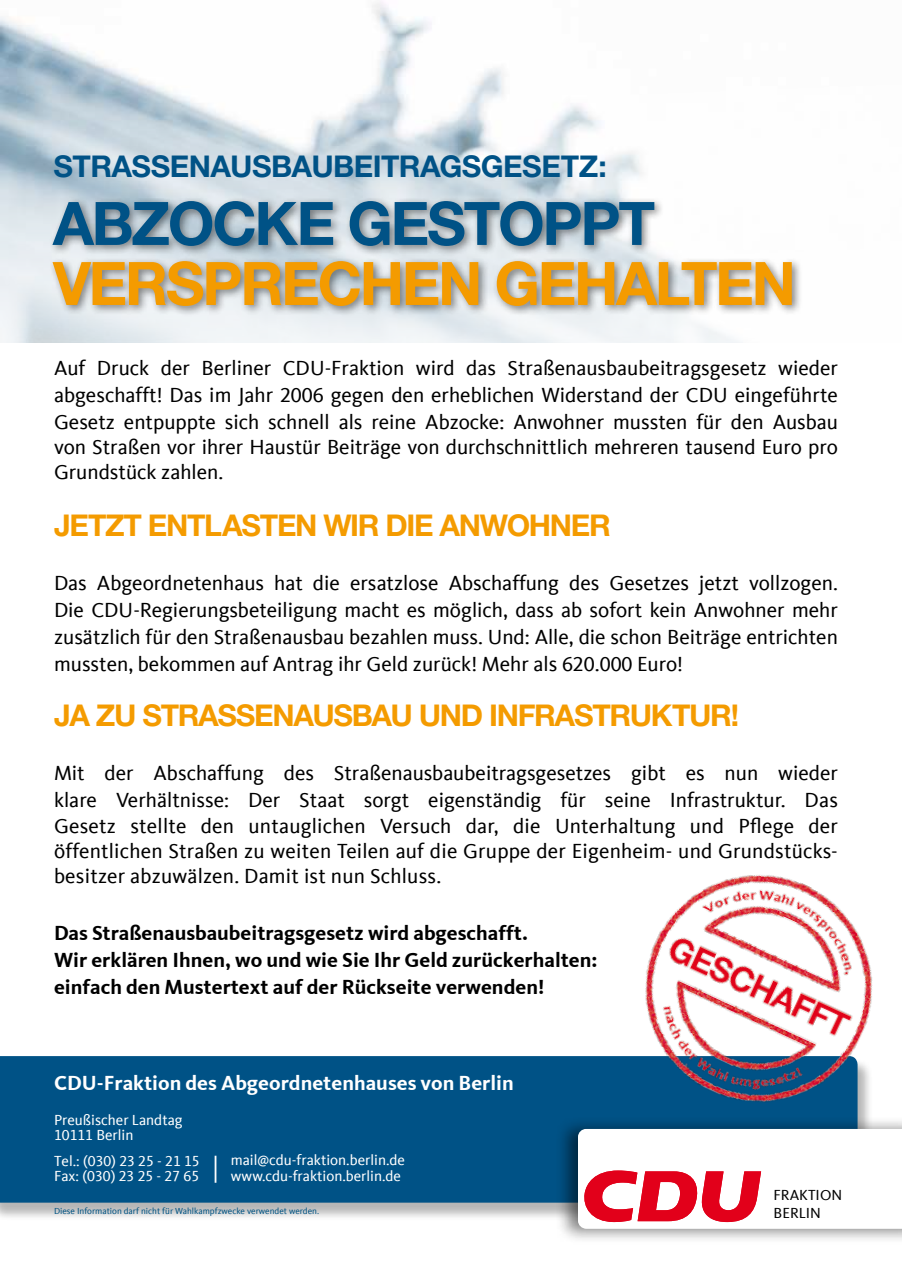
<style>
.page{position:relative;width:902px;height:1272px;background:#fff}
.page>*{position:absolute;margin:0;border:0;box-sizing:border-box;transform-origin:0 0}
.t1{font:700 60px "CDU Helvetica";color:#f49b00}
.t2{font:700 60px "CDU Helvetica";color:#005286}
.t3{font:700 30px "CDU Helvetica";color:#f49b00}
.t4{font:700 30px "CDU Helvetica";letter-spacing:.025em;color:#005286}
.t5{font:21px/26.1px "CDU Kievit Tab";color:#000;text-align:justify}
.t6{font:700 21px/27px "CDU Kievit Tab";color:#000}
.t7{font:700 21px "CDU Kievit Tab";color:#fff}
.t8{font:15px/15px "CDU Kievit Tab";color:#fff}
.t9{font:15px/18px "CDU Kievit Tab";color:#000}
.t10{font:9px "CDU Kievit Tab";color:#005383}
</style>
<div class="page">
<div style="left:0;top:1057px;width:873px;height:164px;background:#000;opacity:.29"></div>
<div style="left:0;top:1056px;width:600px;height:146px;background:#005286"></div>
<div style="left:554px;top:1115px;width:347px;height:129px;background:#000;opacity:.52"></div>
<svg style="left:578px;top:1128px;width:323px;height:100px"></svg>
<img style="left:0;top:1px;width:738px;height:341px">
<div style="left:49px;top:196px;width:754px;height:121px;background:#000;opacity:.48"></div>
<img style="left:600px;top:875px;width:301px;height:273px">
<h2 class="t4" style="left:54px;top:147px;width:554px">STRASSENAUSBAUBEITRAGSGESETZ:</h2>
<h1 class="t2" style="left:54px;top:186px;width:601px">ABZOCKE GESTOPPT</h1>
<h1 class="t1" style="left:54px;top:246px;width:742px">VERSPRECHEN GEHALTEN</h1>
<p class="t5" style="left:54px;top:355px;width:785px">Auf Druck der Berliner CDU-Fraktion wird das Straßenausbaubeitragsgesetz wieder abgeschafft! Das im Jahr 2006 gegen den erheblichen Widerstand der CDU eingeführte Gesetz entpuppte sich schnell als reine Abzocke: Anwohner mussten für den Ausbau von Straßen vor ihrer Haustür Beiträge von durchschnittlich mehreren tausend Euro pro Grundstück zahlen.</p>
<h2 class="t3" style="left:54px;top:507px;width:557px">JETZT ENTLASTEN WIR DIE ANWOHNER</h2>
<p class="t5" style="left:54px;top:570px;width:785px;line-height:27px">Das Abgeordnetenhaus hat die ersatzlose Abschaffung des Gesetzes jetzt vollzogen.<br>Die CDU-Regierungsbeteiligung macht es möglich, dass ab sofort kein Anwohner mehr zusätzlich für den Straßenausbau bezahlen muss. Und: Alle, die schon Beiträge entrichten mussten, bekommen auf Antrag ihr Geld zurück! Mehr als 620.000 Euro!</p>
<h2 class="t3" style="left:54px;top:697px;width:686px">JA ZU STRASSENAUSBAU UND INFRASTRUKTUR!</h2>
<p class="t5" style="left:54px;top:760px;width:785px;line-height:25.7px">Mit der Abschaffung des Straßenausbaubeitragsgesetzes gibt es nun wieder klare Verhältnisse: Der Staat sorgt eigenständig für seine Infrastruktur. Das Gesetz stellte den untauglichen Versuch dar, die Unterhaltung und Pflege der öffentlichen Straßen zu weiten Teilen auf die Gruppe der Eigenheim- und Grundstücks&shy;besitzer abzuwälzen. Damit ist nun Schluss.</p>
<p class="t6" style="left:54px;top:919px;width:545px">Das Straßenausbaubeitragsgesetz wird abgeschafft.<br>Wir erklären Ihnen, wo und wie Sie Ihr Geld zurückerhalten: einfach den Mustertext auf der Rückseite verwenden!</p>
<p class="t7" style="left:54px;top:1070px;width:461px">CDU-Fraktion des Abgeordnetenhauses von Berlin</p>
<p class="t8" style="left:54px;top:1112px;width:130px">Preußischer Landtag<br>10111 Berlin</p>
<p class="t8" style="left:54px;top:1153px;width:167px">Tel.: (030) 23 25 - 21 15<br>Fax: (030) 23 25 - 27 65 <sup>|</sup></p>
<p class="t8" style="left:231px;top:1153px;width:176px">mail@cdu-fraktion.berlin.de www.cdu-fraktion.berlin.de</p>
<p class="t10" style="left:54px;top:1206px;width:266px">Diese Information darf nicht für Wahlkampfzwecke verwendet werden.</p>
<p class="t9" style="left:773px;top:1185px;width:70px">FRAKTION<br>BERLIN</p>
</div>
